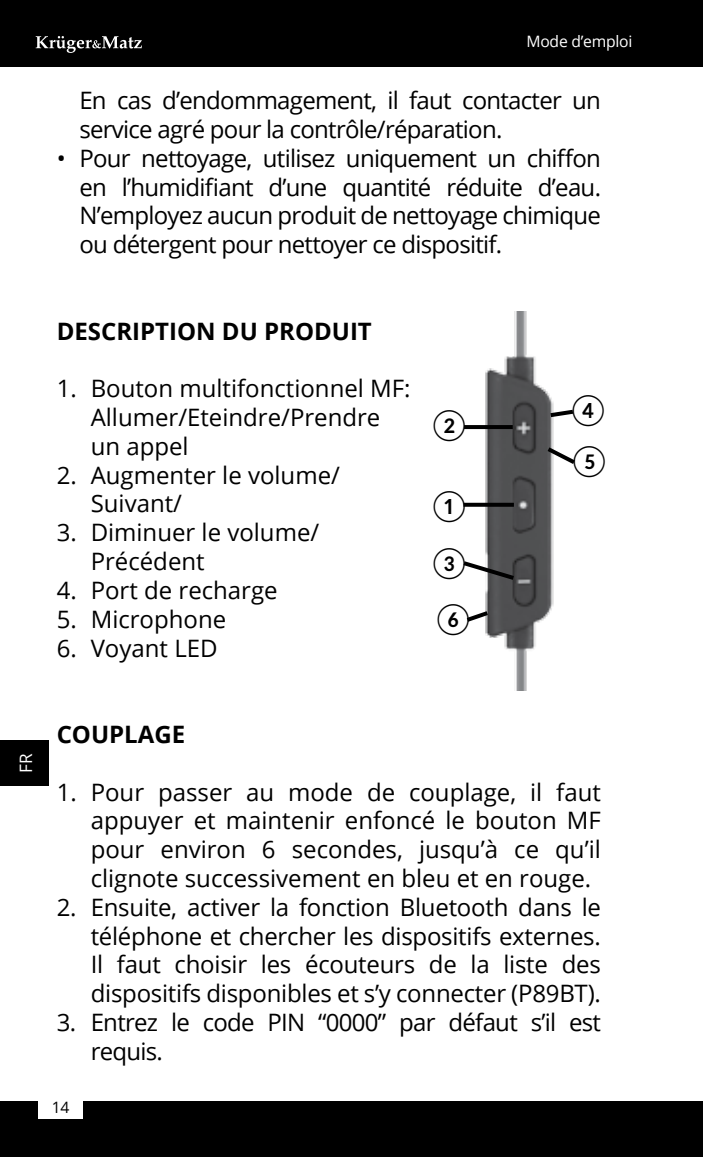
<style>
.page{position:relative;width:703px;height:1157px;background:#fff}
.page>*{position:absolute;margin:0;border:0;box-sizing:border-box;transform-origin:0 0}
.t1{font:32px/51.2px "Carlito";color:#000}
.t2{font:24px/28.8px "Open Sans";letter-spacing:-.01em;color:#000;text-align:justify}
.t3{font:24px/28.8px "Open Sans";letter-spacing:-.03em;color:#000}
.t4{font:700 24px "Open Sans";color:#000}
.t5{font:17.2px "Open Sans";color:#fff}
.t6{font:15.6px "Open Sans";letter-spacing:-.015em;color:#fff}
.t7{font:15.6px "Open Sans";color:#000}
</style>
<div class="page">
<div style="left:0;top:0;width:703px;height:67px;background:#000"></div>
<div style="left:0;top:1101px;width:703px;height:56px;background:#000"></div>
<svg style="left:36px;top:36px;width:106px;height:17px"></svg>
<div style="left:39px;top:1095px;width:44px;height:24px;background:#fff"></div>
<div style="left:0;top:740px;width:48px;height:45px;background:#000"></div>
<img style="left:463px;top:312px;width:91px;height:378px">
<hr style="left:464px;top:425px;width:49px;height:4px;background:#000">
<svg style="left:463px;top:503px;width:51px;height:4px"></svg>
<svg style="left:463px;top:558px;width:55px;height:25px"></svg>
<svg style="left:463px;top:608px;width:29px;height:17px"></svg>
<svg style="left:546px;top:407px;width:28px;height:13px"></svg>
<svg style="left:543px;top:444px;width:32px;height:23px"></svg>
<p class="t6" style="left:526px;top:30px;width:107px">Mode d’emploi</p>
<p class="t3" style="left:79px;top:85px;width:523px">En cas d’endommagement, il faut contacter un service agré pour la contrôle/réparation.</p>
<p class="t2" style="left:79px;top:143px;width:523px;text-indent:-23px">• Pour nettoyage, utilisez uniquement un chiffon en l’humidifiant d’une quantité réduite d’eau.<br>N’employez aucun produit de nettoyage chimique ou détergent pour nettoyer ce dispositif.</p>
<p class="t4" style="left:57px;top:314px;width:317px">DESCRIPTION DU PRODUIT</p>
<p class="t2" style="left:91px;top:373px;width:321px;text-align:left;text-indent:-34px">1. Bouton multifonctionnel MF:<br>Allumer/Eteindre/Prendre un appel</p>
<p class="t2" style="left:91px;top:460px;width:251px;text-indent:-34px">2. Augmenter le volume/<br>Suivant/</p>
<p class="t2" style="left:91px;top:517px;width:230px;text-indent:-34px">3. Diminuer le volume/<br>Précédent</p>
<p class="t2" style="left:57px;top:575px;width:223px">4. Port de recharge</p>
<p class="t2" style="left:57px;top:604px;width:171px">5. Microphone</p>
<p class="t2" style="left:57px;top:633px;width:162px">6. Voyant LED</p>
<h1 class="t1" style="left:428px;top:398px;width:44px">②</h1>
<h1 class="t1" style="left:428px;top:479px;width:44px">①</h1>
<h1 class="t1" style="left:428px;top:534px;width:48px;line-height:55.6px">③<br>⑥</h1>
<h1 class="t1" style="left:567px;top:383px;width:45px">④<br>⑤</h1>
<p class="t5" style="left:14px;top:772px;width:21px;rotate:-90deg">FR</p>
<p class="t4" style="left:57px;top:717px;width:130px">COUPLAGE</p>
<p class="t2" style="left:91px;top:777px;width:512px;text-indent:-34px">1. Pour passer au mode de couplage, il faut appuyer et maintenir enfoncé le bouton MF pour environ 6 secondes, jusqu’à ce qu’il clignote successivement en bleu et en rouge.</p>
<p class="t2" style="left:91px;top:892px;width:512px;text-indent:-34px">2. Ensuite, activer la fonction Bluetooth dans le téléphone et chercher les dispositifs externes.<br>Il faut choisir les écouteurs de la liste des dispositifs disponibles et s’y connecter (P89BT).</p>
<p class="t3" style="left:91px;top:1007px;width:512px;text-indent:-34px">3. Entrez le code PIN “0000” par défaut s’il est requis.</p>
<p class="t7" style="left:52px;top:1096px;width:19px">14</p>
</div>
